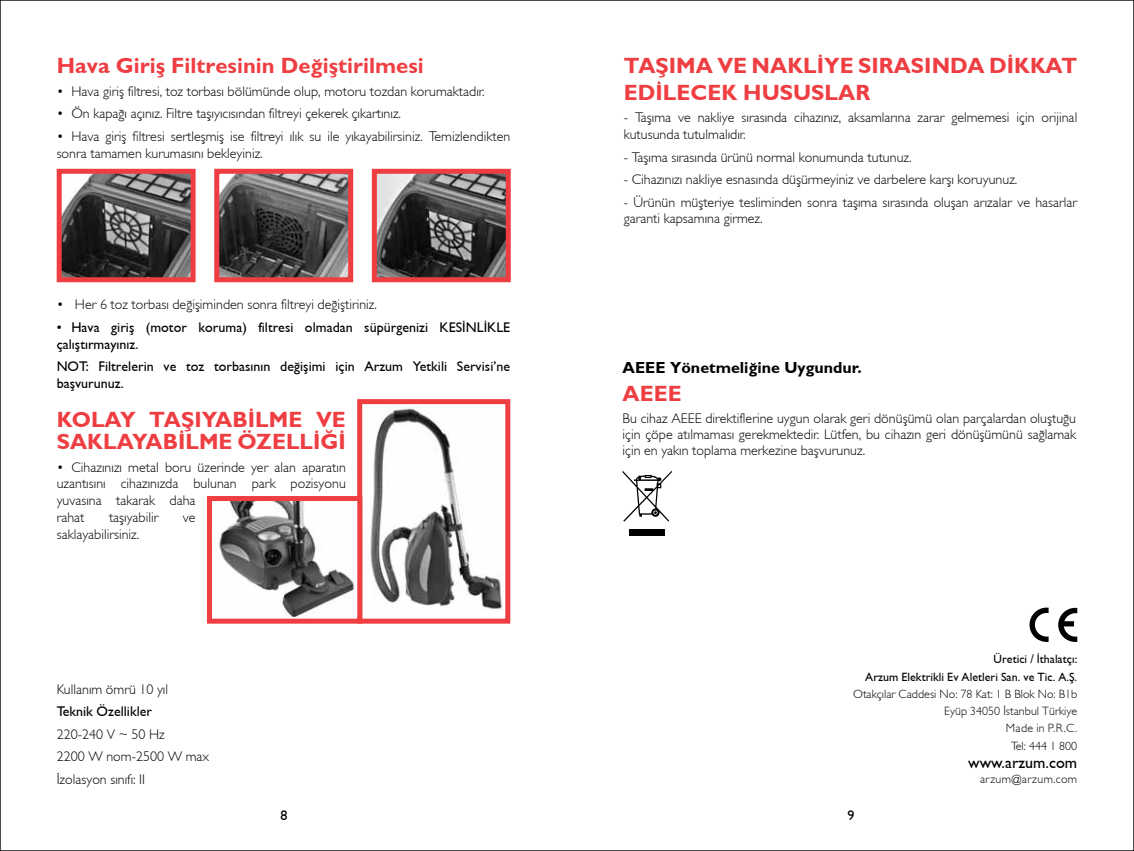
<style>
.page{position:relative;width:1134px;height:851px;background:#fff}
.page>*{position:absolute;margin:0;border:0;box-sizing:border-box;transform-origin:0 0}
.t1{font:22px/22px "Gill Sans Bold TR";color:#ef3e42}
.t2{font:16px "Gill Sans Bold TR";color:#000}
.t3{font:16px "Gill Sans TR";color:#000}
.t4{font:14px/16.8px "Gill Sans Light TR";color:#000}
.t5{font:14px/16.8px "Gill Sans TR";color:#000}
.t6{font:12px/17.2px "Gill Sans Light TR";color:#000;text-align:right}
.t7{font:12px/17.2px "Gill Sans TR";color:#000;text-align:right}
.t8{font:12px "Gill Sans Light TR";letter-spacing:.035em;color:#000}
</style>
<div class="page">
<img style="left:220px;top:175px;width:127px;height:101px">
<div style="left:214px;top:169px;width:139px;height:113px;border:5px solid #ef3e42"></div>
<img style="left:378px;top:175px;width:127px;height:101px">
<div style="left:372px;top:169px;width:139px;height:113px;border:5px solid #ef3e42"></div>
<img style="left:63px;top:175px;width:127px;height:101px">
<div style="left:57px;top:169px;width:139px;height:113px;border:5px solid #ef3e42"></div>
<img style="left:370px;top:407px;width:132px;height:202px">
<div style="left:357px;top:399px;width:153px;height:224px;border:5px solid #ef3e42"></div>
<img style="left:219px;top:502px;width:136px;height:114px">
<div style="left:207px;top:496px;width:155px;height:127px;border:5px solid #ef3e42"></div>
<div style="left:630px;top:529px;width:35px;height:6px;background:#000"></div>
<svg style="left:622px;top:470px;width:50px;height:51px"></svg>
<svg style="left:1029px;top:607px;width:19px;height:34px"></svg>
<svg style="left:1058px;top:607px;width:19px;height:34px"></svg>
<h1 class="t1" style="left:57px;top:54px;width:369px">Hava Giriş Filtresinin Değiştirilmesi</h1>
<p class="t4" style="left:57px;top:82px;width:429px">• Hava giriş filtresi, toz torbası bölümünde olup, motoru tozdan korumaktadır.</p>
<p class="t4" style="left:57px;top:105px;width:346px">• Ön kapağı açınız. Filtre taşıyıcısından filtreyi çekerek çıkartınız.</p>
<p class="t4" style="left:57px;top:127px;width:455px">• Hava giriş filtresi sertleşmiş ise filtreyi ılık su ile yıkayabilirsiniz. Temizlendikten sonra tamamen kurumasını bekleyiniz.</p>
<p class="t4" style="left:57px;top:296px;width:322px">• Her 6 toz torbası değişiminden sonra filtreyi değiştiriniz.</p>
<p class="t5" style="left:57px;top:318px;width:455px">• Hava giriş (motor koruma) filtresi olmadan süpürgenizi KESİNLİKLE çalıştırmayınız.</p>
<p class="t5" style="left:57px;top:358px;width:455px">NOT: Filtrelerin ve toz torbasının değişimi için Arzum Yetkili Servisi’ne başvurunuz.</p>
<h1 class="t1" style="left:57px;top:408px;width:291px">KOLAY TAŞIYABİLME VE<br>SAKLAYABİLME ÖZELLİĞİ</h1>
<p class="t4" style="left:57px;top:458px;width:291px">• Cihazınızı metal boru üzerinde yer alan aparatın uzantısını cihazınızda bulunan park pozisyonu yuvasına takarak daha<br>rahat</p>
<p class="t4" style="left:109px;top:508px;width:51px">taşıyabilir</p>
<p class="t4" style="left:183px;top:508px;width:14px">ve</p>
<p class="t4" style="left:57px;top:525px;width:84px">saklayabilirsiniz.</p>
<p class="t4" style="left:57px;top:680px;width:113px">Kullanım ömrü 10 yıl</p>
<p class="t5" style="left:57px;top:702px;width:97px">Teknik Özellikler</p>
<p class="t4" style="left:57px;top:722px;width:154px;line-height:22.4px">220-240 V ~ 50 Hz<br>2200 W nom-2500 W max<br>İzolasyon sınıfı: II</p>
<h1 class="t1" style="left:624px;top:52px;width:455px;line-height:26.4px">TAŞIMA VE NAKLİYE SIRASINDA DİKKAT<br>EDİLECEK HUSUSLAR</h1>
<p class="t4" style="left:624px;top:109px;width:455px">- Taşıma ve nakliye sırasında cihazınız, aksamlarına zarar gelmemesi için orijinal kutusunda tutulmalıdır.</p>
<p class="t4" style="left:624px;top:148px;width:289px">- Taşıma sırasında ürünü normal konumunda tutunuz.</p>
<p class="t4" style="left:624px;top:171px;width:395px">- Cihazınızı nakliye esnasında düşürmeyiniz ve darbelere karşı koruyunuz.</p>
<p class="t4" style="left:624px;top:193px;width:455px">- Ürünün müşteriye tesliminden sonra taşıma sırasında oluşan arızalar ve hasarlar garanti kapsamına girmez.</p>
<p class="t2" style="left:622px;top:358px;width:241px">AEEE Yönetmeliğine Uygundur.</p>
<h1 class="t1" style="left:622px;top:382px;width:61px">AEEE</h1>
<p class="t4" style="left:622px;top:409px;width:455px;line-height:16px;text-align:justify">Bu cihaz AEEE direktiflerine uygun olarak geri dönüşümü olan parçalardan oluştuğu için çöpe atılmaması gerekmektedir. Lütfen, bu cihazın geri dönüşümünü sağlamak için en yakın toplama merkezine başvurunuz.</p>
<p class="t7" style="left:865px;top:650px;width:213px">Üretici / İthalatçı:<br>Arzum Elektrikli Ev Aletleri San. ve Tic. A.Ş.</p>
<p class="t6" style="left:853px;top:684px;width:226px">Otakçılar Caddesi No: 78 Kat: 1 B Blok No: B1b<br>Eyüp 34050 İstanbul Türkiye<br>Made in P.R.C.<br>Tel: 444 1 800</p>
<p class="t3" style="left:968px;top:753px;width:111px">www.arzum.com</p>
<p class="t8" style="left:980px;top:771px;width:99px">arzum@arzum.com</p>
<p class="t5" style="left:280px;top:806px;width:8px">8</p>
<p class="t5" style="left:847px;top:806px;width:8px">9</p>
</div>
